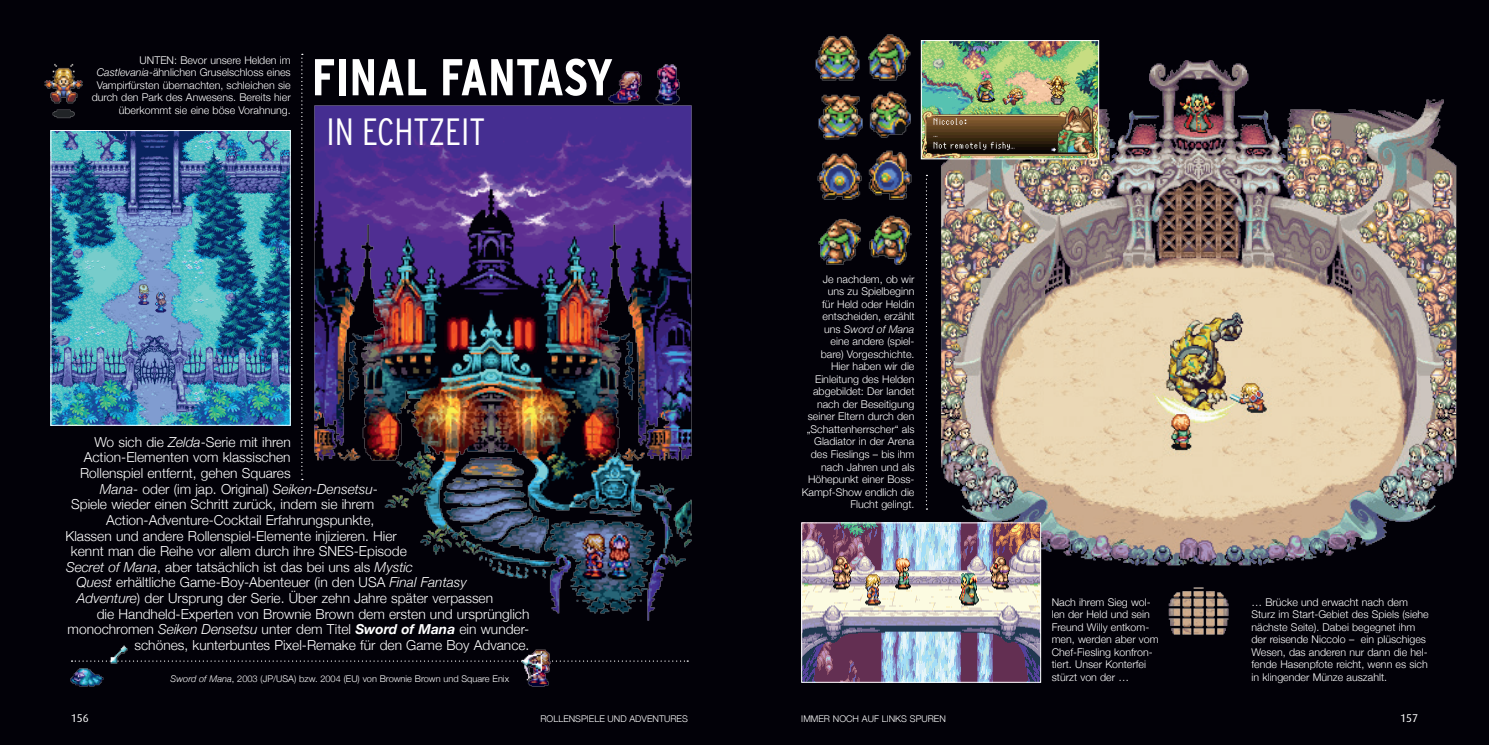
<style>
.page{position:relative;width:1489px;height:745px;background:#fff}
.page>*{position:absolute;margin:0;border:0;box-sizing:border-box;transform-origin:0 0}
.t1{font:700 condensed 51.62px "Interstate";color:#fff}
.t2{font:300 condensed 38px "Interstate";color:#fff}
.t3{font:300 13.75px "Helvetica Neue";color:#fff}
.t4{font:11.25px "Dax";color:#fff}
.t5{font:300 10.62px/12.5px "Helvetica Neue";color:#fff;text-align:right}
.t6{font:300 9.25px "Helvetica Neue";color:#fff}
.s1{font-style:italic}
.s2{font-weight:700;font-style:italic}
</style>
<div class="page">
<div style="left:744px;top:0;width:744px;height:744px;background:#020108"></div>
<img style="left:925px;top:60px;width:532px;height:602px">
<div style="left:0;top:0;width:744px;height:744px;background:#020108"></div>
<img style="left:688px;top:105px;width:4px;height:440px">
<img style="left:52px;top:132px;width:19px;height:291px">
<img style="left:803px;top:524px;width:236px;height:156px">
<div style="left:801px;top:522px;width:240px;height:160px;border:1px solid #fff"></div>
<img style="left:922px;top:42px;width:175px;height:115px">
<div style="left:920px;top:40px;width:179px;height:119px;border:1px solid #fff"></div>
<img style="left:815px;top:34px;width:96px;height:47px">
<img style="left:818px;top:91px;width:93px;height:49px">
<img style="left:817px;top:150px;width:95px;height:50px">
<img style="left:44px;top:63px;width:27px;height:56px">
<img style="left:818px;top:215px;width:94px;height:50px">
<img style="left:71px;top:54px;width:617px;height:607px">
<svg style="left:925px;top:175px;width:2px;height:334px"></svg>
<img style="left:597px;top:54px;width:90px;height:61px">
<img style="left:70px;top:635px;width:72px;height:52px">
<img style="left:496px;top:629px;width:74px;height:58px">
<p class="t5" style="left:92px;top:53px;width:200px">UNTEN: Bevor unsere Helden im <span class="s1">Castlevania</span>-ähnlichen Gruselschloss eines Vampirfürsten übernachten, schleichen sie durch den Park des Anwesens. Bereits hier überkommt sie eine böse Vorahnung.</p>
<h1 class="t1" style="left:311px;top:48px;width:303px">FINAL FANTASY</h1>
<h2 class="t2" style="left:326px;top:111px;width:160px">IN ECHTZEIT</h2>
<p class="t3" style="left:94px;top:430px;width:198px">Wo sich die <span class="s1">Zelda</span>-Serie mit ihren</p>
<p class="t3" style="left:84px;top:446px;width:208px">Action-Elementen vom klassischen</p>
<p class="t3" style="left:80px;top:461px;width:212px">Rollenspiel entfernt, gehen Squares</p>
<p class="t3" style="left:100px;top:477px;width:279px"><span class="s1">Mana</span>- oder (im jap. Original) <span class="s1">Seiken-Densetsu</span>-</p>
<p class="t3" style="left:71px;top:493px;width:304px">Spiele wieder einen Schritt zurück, indem sie ihrem</p>
<p class="t3" style="left:106px;top:508px;width:270px">Action-Adventure-Cocktail Erfahrungspunkte,</p>
<p class="t3" style="left:65px;top:524px;width:333px">Klassen und andere Rollenspiel-Elemente injizieren. Hier</p>
<p class="t3" style="left:71px;top:540px;width:337px">kennt man die Reihe vor allem durch ihre SNES-Episode</p>
<p class="t3" style="left:66px;top:555px;width:348px"><span class="s1">Secret of Mana</span>, aber tatsächlich ist das bei uns als <span class="s1">Mystic</span></p>
<p class="t3" style="left:77px;top:571px;width:392px"><span class="s1">Quest</span> erhältliche Game-Boy-Abenteuer (in den USA <span class="s1">Final Fantasy</span></p>
<p class="t3" style="left:77px;top:586px;width:418px"><span class="s1">Adventure</span>) der Ursprung der Serie. Über zehn Jahre später verpassen</p>
<p class="t3" style="left:97px;top:602px;width:434px">die Handheld-Experten von Brownie Brown dem ersten und ursprünglich</p>
<p class="t3" style="left:68px;top:618px;width:463px">monochromen <span class="s1">Seiken Densetsu</span> unter dem Titel <span class="s2">Sword of Mana</span> ein wunder-</p>
<p class="t3" style="left:134px;top:633px;width:396px">schönes, kunterbuntes Pixel-Remake für den Game Boy Advance.</p>
<p class="t6" style="left:171px;top:671px;width:340px"><span class="s1">Sword of Mana</span>, 2003 (JP/USA) bzw. 2004 (EU) von Brownie Brown und Square Enix</p>
<p class="t5" style="left:801px;top:272px;width:114px">Je nachdem, ob wir<br>uns zu Spielbeginn<br>für Held oder Heldin entscheiden, erzählt<br>uns <span class="s1">Sword of Mana<br></span>eine andere (spiel-<br>bare) Vorgeschichte.<br>Hier haben wir die<br>Einleitung des Helden abgebildet: Der landet nach der Beseitigung seiner Eltern durch den „Schattenherrscher“ als<br>Gladiator in der Arena des Fieslings – bis ihm nach Jahren und als<br>Höhepunkt einer Boss-<br>Kampf-Show endlich die<br>Flucht gelingt.</p>
<p class="t5" style="left:1051px;top:594px;width:108px;text-align:left">Nach ihrem Sieg wol&shy;len der Held und sein<br>Freund Willy entkom&shy;men, werden aber vom<br>Chef-Fiesling konfron&shy;tiert. Unser Konterfei stürzt von der …</p>
<p class="t5" style="left:1251px;top:594px;width:179px;text-align:left">… Brücke und erwacht nach dem Sturz im Start-Gebiet des Spiels (siehe nächste Seite). Dabei begegnet ihm der reisende Niccolo – ein plüschiges Wesen, das anderen nur dann die hel&shy;fende Hasenpfote reicht, wenn es sich in klingender Münze auszahlt.</p>
<p class="t4" style="left:71px;top:711px;width:19px">156</p>
<p class="t6" style="left:540px;top:710px;width:149px">ROLLENSPIELE UND ADVENTURES</p>
<p class="t6" style="left:801px;top:710px;width:146px">IMMER NOCH AUF LINKS SPUREN</p>
<p class="t4" style="left:1399px;top:711px;width:19px">157</p>
</div>
